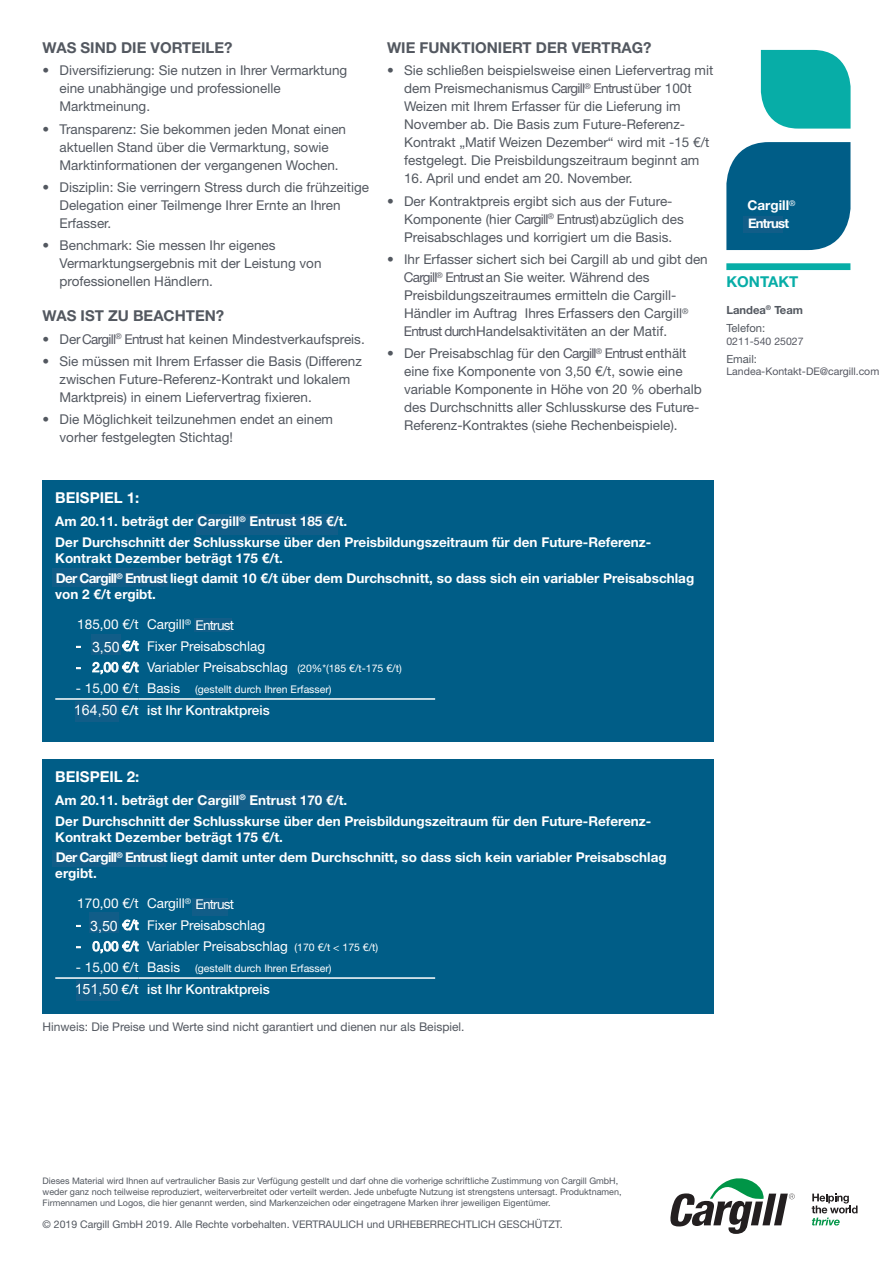
<style>
.page{position:relative;width:893px;height:1263px;background:#fff}
.page>*{position:absolute;margin:0;border:0;box-sizing:border-box;transform-origin:0 0}
.t1{font:700 15px "Helvetica Neue LT Std";color:#535860}
.t2{font:700 15px "Helvetica Neue LT Std";color:#fff}
.t3{font:700 15px "Helvetica Neue LT Std";color:#07ada7}
.t4{font:14.25px "Arial";color:#fff}
.t5{font:13.5px/18px "Helvetica Neue LT Std";color:#535860}
.t6{font:700 13.5px/20.4px "Helvetica Neue LT Std";color:#fff}
.t7{font:13.5px "Helvetica Neue LT Std";color:#fff}
.t8{font:500 13.5px "Helvetica Neue LT Std";color:#fff}
.t9{font:13.5px "Helvetica Neue LT Std";letter-spacing:-.055em;color:#555862}
.t10{font:700 13.5px "Helvetica Neue LT Std";letter-spacing:-.055em;color:#fff}
.t11{font:13.5px "Helvetica Neue LT Std";letter-spacing:-.055em;color:#fff}
.t12{font:700 13.05px "Helvetica Neue LT Pro";letter-spacing:-.055em;color:#fff}
.t13{font:12px "Helvetica Neue LT Std";color:#535860}
.t14{font:11.25px/17.7px "Helvetica Neue LT Std";color:#535860}
.t15{font:700 11.25px/17.7px "Helvetica Neue LT Std";color:#535860}
.t16{font:10.5px "Helvetica Neue LT Std";color:#fff}
.t17{font:10.5px "Helvetica Neue LT Std";color:#535860}
.t18{font:10.5px "Helvetica Neue LT Std";color:#555862}
.t19{font:9px/10.8px "Helvetica Neue LT Std";color:#535860}
.s1{color:#555862}
.s2{font-weight:400}
.s3{font-size:10.5px}
.s4{font-size:13.5px}
</style>
<div class="page">
<div style="left:43px;top:759px;width:671px;height:255px;background:#005d87"></div>
<hr style="left:55px;top:977px;width:84px;height:2px;background:#fff">
<hr style="left:139px;top:977px;width:296px;height:2px;background:#fff">
<svg style="left:121px;top:919px;width:18px;height:12px"></svg>
<svg style="left:92px;top:940px;width:47px;height:14px"></svg>
<div style="left:43px;top:480px;width:671px;height:261px;background:#005d87"></div>
<hr style="left:55px;top:698px;width:84px;height:2px;background:#fff">
<hr style="left:139px;top:698px;width:296px;height:2px;background:#fff">
<svg style="left:121px;top:640px;width:18px;height:12px"></svg>
<svg style="left:92px;top:661px;width:47px;height:14px"></svg>
<svg style="left:726px;top:142px;width:124px;height:108px;background:#0f668e"></svg>
<svg style="left:761px;top:50px;width:89px;height:79px;background:#1bb3ae"></svg>
<div style="left:726px;top:263px;width:124px;height:7px;background:#07ada7"></div>
<svg style="left:670px;top:1178px;width:125px;height:56px"></svg>
<svg style="left:812px;top:1193px;width:45px;height:32px"></svg>
<div style="left:91px;top:633px;width:30px;height:21px;background:#115d88"></div>
<div style="left:89px;top:912px;width:30px;height:21px;background:#115d88"></div>
<div style="left:75px;top:701px;width:44px;height:21px;background:#115d88"></div>
<div style="left:76px;top:980px;width:44px;height:21px;background:#115d88"></div>
<div style="left:743px;top:216px;width:39px;height:17px;background:#115d88"></div>
<div style="left:197px;top:514px;width:141px;height:20px;background:#115d88"></div>
<div style="left:52px;top:569px;width:117px;height:18px;background:#115d88"></div>
<div style="left:194px;top:618px;width:37px;height:13px;background:#115d88"></div>
<div style="left:197px;top:790px;width:142px;height:19px;background:#115d88"></div>
<div style="left:52px;top:850px;width:114px;height:17px;background:#115d88"></div>
<div style="left:193px;top:898px;width:35px;height:17px;background:#115d88"></div>
<p class="t1" style="left:43px;top:39px;width:192px">WAS SIND DIE VORTEILE?</p>
<p class="t5" style="left:60px;top:62px;width:289px;text-indent:-17px">• Diversifizierung: Sie nutzen in Ihrer Vermarktung eine unabhängige und professionelle<br>Marktmeinung.</p>
<p class="t5" style="left:60px;top:120px;width:288px;text-indent:-17px">• Transparenz: Sie bekommen jeden Monat einen aktuellen Stand über die Vermarktung, sowie<br>Marktinformationen der vergangenen Wochen.</p>
<p class="t5" style="left:60px;top:178px;width:311px;text-indent:-17px">• Disziplin: Sie verringern Stress durch die frühzeitige<br>Delegation einer Teilmenge Ihrer Ernte an Ihren<br>Erfasser.</p>
<p class="t5" style="left:60px;top:236px;width:263px;text-indent:-17px">• Benchmark: Sie messen Ihr eigenes<br>Vermarktungsergebnis mit der Leistung von professionellen Händlern.</p>
<p class="t1" style="left:43px;top:307px;width:183px">WAS IST ZU BEACHTEN?</p>
<p class="t5" style="left:43px;top:330px;width:324px">• Der Cargill<sup>®</sup> P eis hat keinen Mindestverkaufspreis.</p>
<p class="t5" style="left:60px;top:352px;width:304px;text-indent:-17px">• Sie müssen mit Ihrem Erfasser die Basis (Differenz zwischen Future-Referenz-Kontrakt und lokalem<br>Marktpreis) in einem Liefervertrag fixieren.</p>
<p class="t5" style="left:60px;top:410px;width:275px;text-indent:-17px">• Die Möglichkeit teilzunehmen endet an einem vorher festgelegten Stichtag!</p>
<p class="t9" style="left:82px;top:331px;width:83px">Cargill<sup>®</sup> Entrust</p>
<p class="t1" style="left:387px;top:39px;width:266px">WIE FUNKTIONIERT DER VERTRAG?</p>
<p class="t5" style="left:404px;top:62px;width:311px;text-indent:-17px">• Sie schließen beispielsweise einen Liefervertrag mit dem Preismechanismus <span class="s1">Cargill</span><sup>®</sup> <span class="s1">Entrust</span></p>
<p class="t5" style="left:404px;top:80px;width:307px;text-indent:165px">rgill<sup>®</sup> Prei über 100t Weizen mit Ihrem Erfasser für die Lieferung im November ab. Die Basis zum Future-Referenz-Kontrakt „Matif Weizen Dezember“ wird mit -15 €/t festgelegt. Die Preisbildungszeitraum beginnt am</p>
<p class="t5" style="left:404px;top:169px;width:230px">16. April und endet am 20. November.</p>
<p class="t5" style="left:404px;top:192px;width:270px;text-indent:-17px">• Der Kontraktpreis ergibt sich aus der Future-<br>Komponente (hier <span class="s1">Cargill</span><sup>®</sup> <span class="s1">Entrust)</span></p>
<p class="t5" style="left:404px;top:210px;width:281px;text-indent:128px">rgi l<sup>®</sup> Prei ) abzüglich des<br>Preisabschlages und korrigiert um die Basis.</p>
<p class="t5" style="left:387px;top:250px;width:322px">• Ihr Erfasser sichert sich bei Cargill ab und gibt den</p>
<p class="t5" style="left:421px;top:268px;width:230px">rgill<sup>®</sup> Prei an Sie weiter. Während des</p>
<p class="t5" style="left:404px;top:286px;width:274px">Preisbildungszeitraumes ermitteln die Cargill-</p>
<p class="t5" style="left:404px;top:304px;width:286px">Händler im Auftrag Ihres Erfassers den Cargill<sup>®</sup></p>
<p class="t5" style="left:404px;top:322px;width:265px">Preis durch Handelsaktivitäten an der Matif.</p>
<p class="t5" style="left:387px;top:344px;width:258px">• Der Preisabschlag für den <span class="s1">Cargill</span><sup>®</sup> <span class="s1">Entrust</span></p>
<p class="t9" style="left:404px;top:269px;width:82px">Cargill<sup>®</sup> Entrust</p>
<p class="t9" style="left:404px;top:323px;width:74px">Entrust durch</p>
<p class="t5" style="left:404px;top:344px;width:299px;text-indent:177px">rgill<sup>®</sup> Prei enthält eine fixe Komponente von 2,50 €/t, sowie eine variable Komponente in Höhe von 20 % oberhalb des Durchschnitts aller Schlusskurse des Future-Referenz-Kontraktes (siehe Rechenbeispiele).</p>
<p class="t9" style="left:565px;top:363px;width:9px">3</p>
<p class="t6" style="left:747px;top:196px;width:50px;line-height:18px">Cargill<sup>®<br></sup>Preis</p>
<p class="t12" style="left:748px;top:215px;width:42px">Entrust</p>
<p class="t3" style="left:726px;top:272px;width:73px">KONTAKT</p>
<p class="t15" style="left:726px;top:301px;width:78px">Landea<sup>®</sup> Team<br><span class="s2">Telefon:</span></p>
<p class="t14" style="left:726px;top:332px;width:96px">+49-5341-224-350<br>Email:</p>
<p class="t14" style="left:726px;top:363px;width:122px">Landea_Quotierungen@</p>
<p class="t18" style="left:726px;top:335px;width:79px">0211-540 25027</p>
<p class="t18" style="left:726px;top:365px;width:154px">Landea-Kontakt-DE@cargill.com</p>
<p class="t2" style="left:55px;top:488px;width:86px">BEISPIEL 1:</p>
<p class="t6" style="left:55px;top:511px;width:293px">Am 20.11. beträgt der Cargill<sup>®</sup> Entrust 185 €/t.</p>
<p class="t6" style="left:55px;top:511px;width:598px;text-indent:194px">Preis 185 €/t.<br>Der Durchschnitt der Schlusskurse über den Preisbildungszeitraum für den Future-Referenz-</p>
<p class="t6" style="left:82px;top:547px;width:614px;text-indent:-27px">Kontrakt Dezember beträgt 175 €/t.<br>Cargill<sup>®</sup> Preis liegt damit 10 €/t über dem Durchschnitt, so dass sich ein variabler Preisabschlag</p>
<p class="t6" style="left:55px;top:584px;width:102px">von 2 €/t ergibt.</p>
<p class="t7" style="left:77px;top:616px;width:149px">185,00 €/t Cargill<sup>®</sup> Preis</p>
<p class="t7" style="left:76px;top:638px;width:191px">- 2,50 €/t Fixer Preisabschlag</p>
<p class="t7" style="left:76px;top:659px;width:327px">- 2,00 €/t Variabler Preisabschlag <span class="s3">(20%*(185 €/t-175 €/t)</span></p>
<p class="t16" style="left:76px;top:683px;width:257px"><span class="s4">- 15,00 €/t Basis</span> (gestellt durch Ihren Erfasser)</p>
<p class="t8" style="left:77px;top:702px;width:194px">165,50 €/t ist Ihr Kontraktpreis</p>
<p class="t10" style="left:56px;top:570px;width:113px">Der Cargill<sup>®</sup> Entrust</p>
<p class="t11" style="left:195px;top:617px;width:40px">Entrust</p>
<p class="t4" style="left:92px;top:637px;width:29px">3,50</p>
<p class="t4" style="left:74px;top:700px;width:45px">164,50</p>
<p class="t2" style="left:55px;top:768px;width:86px">BEISPEIL 2:</p>
<p class="t6" style="left:55px;top:789px;width:293px">Am 20.11. beträgt der Cargill<sup>®</sup> Entrust 170 €/t.</p>
<p class="t6" style="left:55px;top:790px;width:598px;text-indent:194px">Preis 170 €/t.<br>Der Durchschnitt der Schlusskurse über den Preisbildungszeitraum für den Future-Referenz-</p>
<p class="t6" style="left:82px;top:826px;width:586px;text-indent:-27px">Kontrakt Dezember beträgt 175 €/t.<br>Cargill<sup>®</sup> Preis liegt damit unter dem Durchschnitt, so dass sich kein variabler Preisabschlag</p>
<p class="t6" style="left:55px;top:863px;width:43px">ergibt.</p>
<p class="t7" style="left:77px;top:895px;width:149px">170,00 €/t Cargill<sup>®</sup> Preis</p>
<p class="t7" style="left:76px;top:917px;width:191px">- 2,50 €/t Fixer Preisabschlag</p>
<p class="t7" style="left:76px;top:938px;width:304px">- 0,00 €/t Variabler Preisabschlag <span class="s3">(170 €/t &lt; 175 €/t)</span></p>
<p class="t16" style="left:76px;top:962px;width:257px"><span class="s4">- 15,00 €/t Basis</span> (gestellt durch Ihren Erfasser)</p>
<p class="t8" style="left:77px;top:981px;width:194px">152,50 €/t ist Ihr Kontraktpreis</p>
<p class="t10" style="left:56px;top:849px;width:113px">Der Cargill<sup>®</sup> Entrust</p>
<p class="t11" style="left:195px;top:896px;width:40px">Entrust</p>
<p class="t4" style="left:90px;top:916px;width:29px">3,50</p>
<p class="t4" style="left:75px;top:979px;width:45px">151,50</p>
<p class="t13" style="left:43px;top:1019px;width:424px">Hinweis: Die Preise und Werte sind nicht garantiert und dienen nur als Beispiel.</p>
<p class="t19" style="left:43px;top:1175px;width:581px">Dieses Material wird Ihnen auf vertraulicher Basis zur Verfügung gestellt und darf ohne die vorherige schriftliche Zustimmung von Cargill GmbH, weder ganz noch teilweise reproduziert, weiterverbreitet oder verteilt werden. Jede unbefugte Nutzung ist strengstens untersagt. Produktnamen,<br>Firmennamen und Logos, die hier genannt werden, sind Markenzeichen oder eingetragene Marken ihrer jeweiligen Eigentümer.</p>
<p class="t17" style="left:43px;top:1217px;width:522px">© 2019 Cargill GmbH 2019. Alle Rechte vorbehalten. VERTRAULICH und URHEBERRECHTLICH GESCHÜTZT.</p>
</div>
